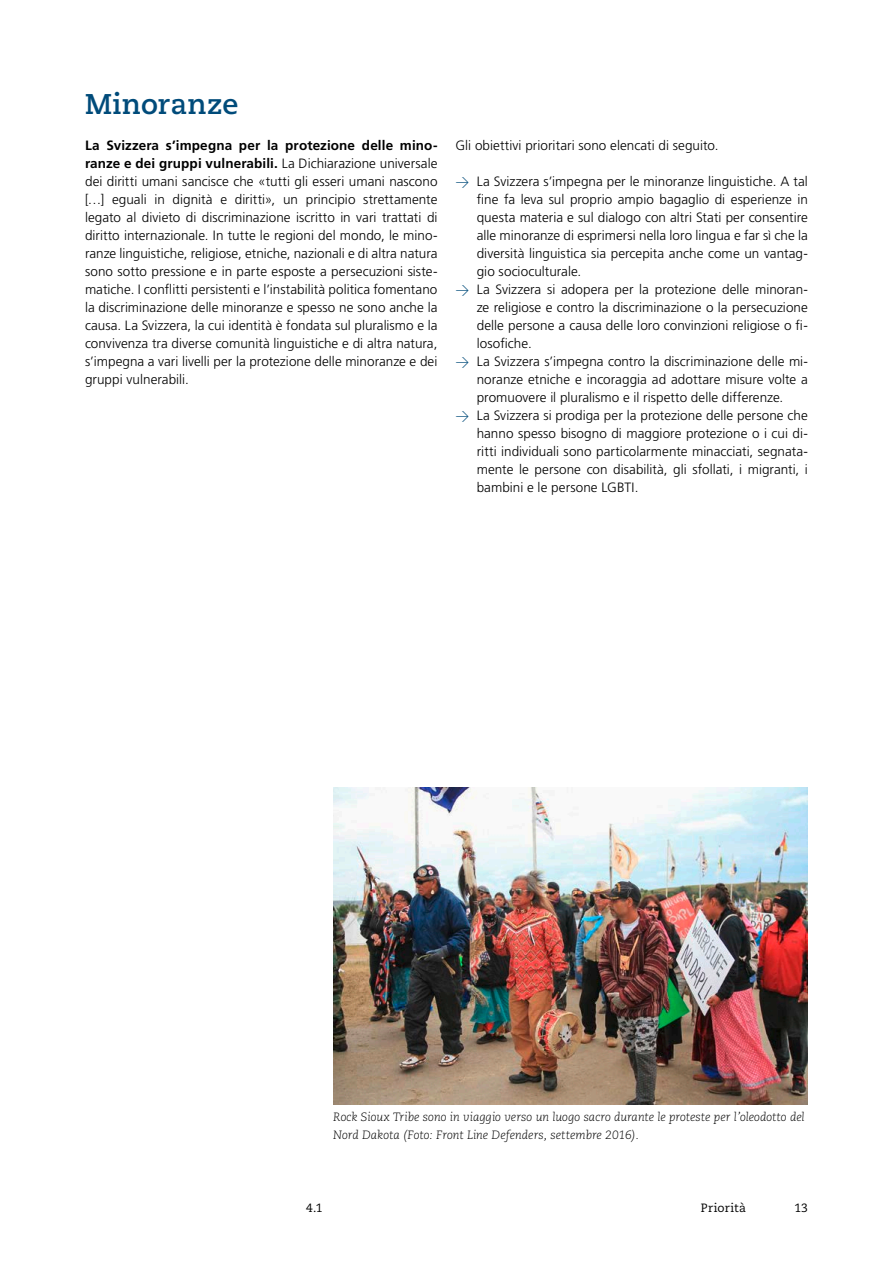
<style>
.page{position:relative;width:893px;height:1263px;background:#fff}
.page>*{position:absolute;margin:0;border:0;box-sizing:border-box;transform-origin:0 0}
.Schwerpte{font:700 28.5px "Caecilia LT Pro 75";letter-spacing:.01em;color:#004b7a}
._4_Lauftext_9pt{font:300 13.5px/18px "Frutiger LT Pro";letter-spacing:.005em;color:#000;text-align:justify}
._4_Legende{font:italic 300 12px/18px "Caecilia LT Pro 46";color:#000}
.t1{font:12px "Caecilia LT Pro 55 Roman";letter-spacing:.015em;color:#000}
.s1{font-weight:700}
.s2{font-family:"DINOT";color:#004b7a}
</style>
<div class="page">
<img style="left:333px;top:788px;width:475px;height:316px">
<p class="Schwerpte" style="left:85px;top:85px;width:155px">Minoranze</p>
<p class="_4_Lauftext_9pt" style="left:85px;top:137px;width:354px"><span class="s1">La Svizzera s’impegna per la protezione delle mino&shy;ranze e dei gruppi vulnerabili.</span> La Dichiarazione universale dei diritti umani sancisce che «tutti gli esseri umani nascono […] eguali in dignità e diritti», un principio strettamente legato al divieto di discriminazione iscritto in vari trattati di diritto internazionale. In tutte le regioni del mondo, le mino&shy;ranze linguistiche, religiose, etniche, nazionali e di altra natura sono sotto pressione e in parte esposte a persecuzioni siste&shy;matiche. I conflitti persistenti e l’instabilità politica fomentano la discriminazione delle minoranze e spesso ne sono anche la causa. La Svizzera, la cui identità è fondata sul pluralismo e la convivenza tra diverse comunità linguistiche e di altra natura, s’impegna a vari livelli per la protezione delle minoranze e dei gruppi vulnerabili.</p>
<p class="_4_Lauftext_9pt" style="left:455px;top:137px;width:265px">Gli obiettivi prioritari sono elencati di seguito.</p>
<p class="_4_Lauftext_9pt" style="left:477px;top:173px;width:333px;text-indent:-21px"><span class="s2">→</span> La Svizzera s’impegna per le minoranze linguistiche. A tal fine fa leva sul proprio ampio bagaglio di esperienze in questa materia e sul dialogo con altri Stati per consentire alle minoranze di esprimersi nella loro lingua e far sì che la diversità linguistica sia percepita anche come un vantag&shy;gio socioculturale.</p>
<p class="_4_Lauftext_9pt" style="left:477px;top:281px;width:333px;text-indent:-21px"><span class="s2">→</span> La Svizzera si adopera per la protezione delle minoran&shy;ze religiose e contro la discriminazione o la persecuzione delle persone a causa delle loro convinzioni religiose o fi&shy;losofiche.</p>
<p class="_4_Lauftext_9pt" style="left:477px;top:353px;width:333px;text-indent:-21px"><span class="s2">→</span> La Svizzera s’impegna contro la discriminazione delle mi&shy;noranze etniche e incoraggia ad adottare misure volte a promuovere il pluralismo e il rispetto delle differenze.</p>
<p class="_4_Lauftext_9pt" style="left:477px;top:407px;width:333px;text-indent:-21px"><span class="s2">→</span> La Svizzera si prodiga per la protezione delle persone che hanno spesso bisogno di maggiore protezione o i cui di&shy;ritti individuali sono particolarmente minacciati, segnata&shy;mente le persone con disabilità, gli sfollati, i migranti, i bambini e le persone LGBTI.</p>
<p class="_4_Legende" style="left:333px;top:1108px;width:473px">Rock Sioux Tribe sono in viaggio verso un luogo sacro durante le proteste per l’oleodotto del<br>Nord Dakota (Foto: Front Line Defenders, settembre 2016).</p>
<p class="t1" style="left:306px;top:1200px;width:18px">4.1</p>
<p class="t1" style="left:701px;top:1200px;width:47px">Priorità</p>
<p class="t1" style="left:794px;top:1200px;width:15px">13</p>
</div>
